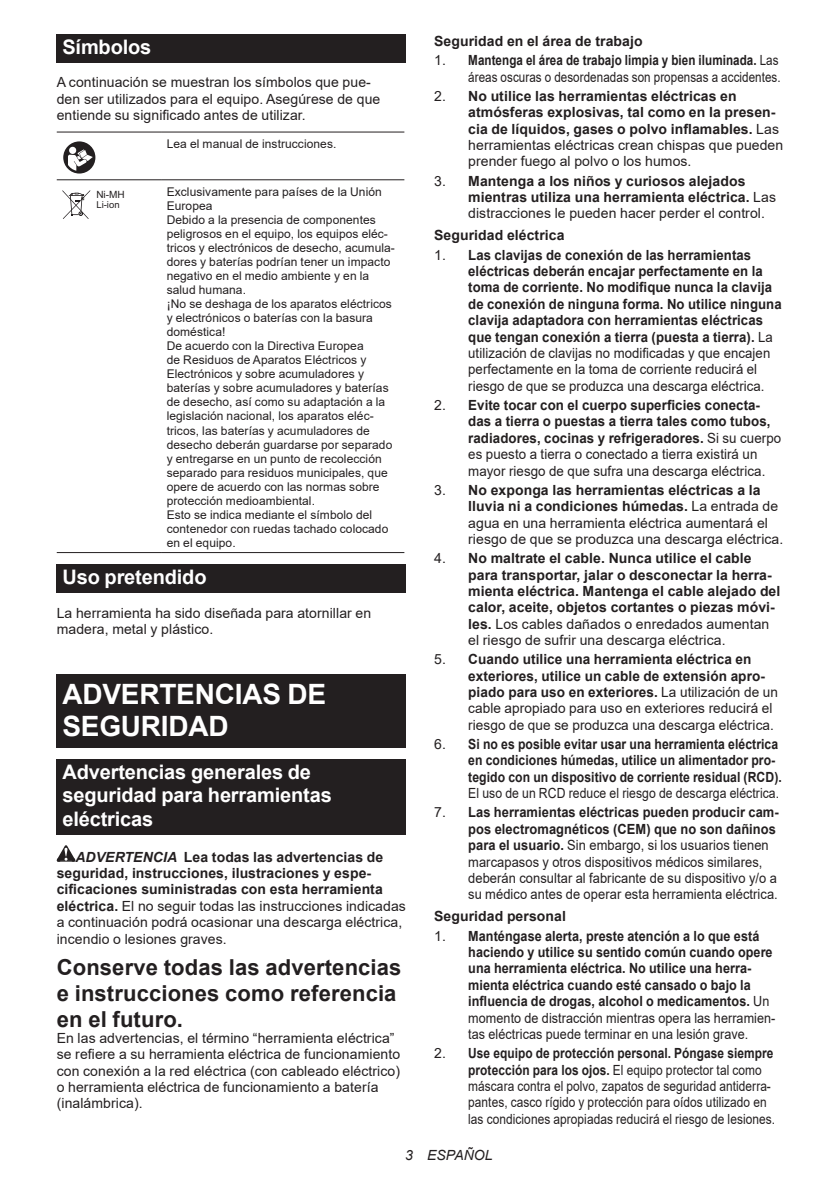
<style>
.page{position:relative;width:840px;height:1191px;background:#fff}
.page>*{position:absolute;margin:0;border:0;box-sizing:border-box;transform-origin:0 0}
.t1{font:700 28px/32.8px "Arial";letter-spacing:-.01em;color:#fff}
.t2{font:700 22px/25.8px "Arial";letter-spacing:.005em;color:#231f20}
.t3{font:700 20px/23.4px "Arial";letter-spacing:-.01em;color:#fff}
.t4{font:14px/16.4px "Arial";letter-spacing:.005em;color:#231f20}
.t5{font:700 14px/16.4px "Arial";letter-spacing:.005em;color:#231f20}
.t6{font:700 14px/16.4px "Arial";letter-spacing:.005em;color:#231f20;scale:.94 1}
.t7{font:700 14px/16.4px "Arial";letter-spacing:.005em;color:#231f20;scale:.9 1}
.t8{font:700 14px/16.4px "Arial";letter-spacing:.005em;color:#231f20;scale:.95 1}
.t9{font:700 14px/16.4px "Arial";letter-spacing:.005em;color:#231f20;scale:.87 1}
.t10{font:14px "Arial";letter-spacing:.005em;color:#231f20;scale:.87 1}
.t11{font:italic 14px "Arial";letter-spacing:.005em;color:#231f20}
.t12{font:12px/14px "Arial";letter-spacing:.005em;color:#231f20}
.t13{font:10px "Arial";color:#231f20}
.t14{font:9.6px "Arial";color:#231f20}
.s1{font-style:italic}
.s2{font-weight:400}
.s3{font-weight:700}
</style>
<div class="page">
<div style="left:57px;top:34px;width:348px;height:29px;background:#231f20"></div>
<hr style="left:57px;top:131px;width:104px;height:1px;background:#231f20">
<hr style="left:161px;top:131px;width:243px;height:1px;background:#231f20">
<hr style="left:57px;top:179px;width:104px;height:1px;background:#231f20">
<hr style="left:161px;top:179px;width:243px;height:1px;background:#231f20">
<hr style="left:57px;top:552px;width:104px;height:1px;background:#231f20">
<hr style="left:161px;top:552px;width:243px;height:1px;background:#231f20">
<svg style="left:63px;top:141px;width:32px;height:33px"></svg>
<svg style="left:62px;top:190px;width:28px;height:29px"></svg>
<div style="left:57px;top:564px;width:348px;height:29px;background:#231f20"></div>
<div style="left:57px;top:674px;width:348px;height:73px;background:#231f20"></div>
<div style="left:57px;top:759px;width:348px;height:75px;background:#231f20"></div>
<svg style="left:57px;top:845px;width:18px;height:16px"></svg>
<h3 class="t3" style="left:62px;top:36px;width:90px">Símbolos</h3>
<p class="t4" style="left:57px;top:74px;width:325px">A continuación se muestran los símbolos que pue&shy;den ser utilizados para el equipo. Asegúrese de que entiende su significado antes de utilizar.</p>
<p class="t12" style="left:167px;top:137px;width:171px">Lea el manual de instrucciones.</p>
<p class="t12" style="left:167px;top:184px;width:229px">Exclusivamente para países de la Unión Europea<br>Debido a la presencia de componentes peligrosos en el equipo, los equipos eléc&shy;tricos y electrónicos de desecho, acumula&shy;dores y baterías podrían tener un impacto negativo en el medio ambiente y en la salud humana.<br>¡No se deshaga de los aparatos eléctricos y electrónicos o baterías con la basura doméstica!<br>De acuerdo con la Directiva Europea<br>de Residuos de Aparatos Eléctricos y Electrónicos y sobre acumuladores y baterías y sobre acumuladores y baterías de desecho, así como su adaptación a la legislación nacional, los aparatos eléc&shy;tricos, las baterías y acumuladores de desecho deberán guardarse por separado y entregarse en un punto de recolección separado para residuos municipales, que opere de acuerdo con las normas sobre protección medioambiental.<br>Esto se indica mediante el símbolo del contenedor con ruedas tachado colocado en el equipo.</p>
<h3 class="t3" style="left:62px;top:566px;width:145px">Uso pretendido</h3>
<p class="t4" style="left:57px;top:604px;width:316px">La herramienta ha sido diseñada para atornillar en madera, metal y plástico.</p>
<p class="t13" style="left:96px;top:187px;width:30px">Ni-MH</p>
<p class="t14" style="left:96px;top:198px;width:25px">Li-ion</p>
<h1 class="t1" style="left:62px;top:677px;width:265px">ADVERTENCIAS DE<br>SEGURIDAD</h1>
<h3 class="t3" style="left:62px;top:760px;width:271px">Advertencias generales de seguridad para herramientas eléctricas</h3>
<p class="t5" style="left:57px;top:848px;width:350px;text-indent:19px"><span class="s1">ADVERTENCIA</span> Lea todas las advertencias de seguridad, instrucciones, ilustraciones y espe&shy;cificaciones suministradas con esta herramienta eléctrica. <span class="s2">El no seguir todas las instrucciones indicadas a continuación podrá ocasionar una descarga eléctrica, incendio o lesiones graves.</span></p>
<h2 class="t2" style="left:57px;top:954px;width:346px">Conserve todas las advertencias e instrucciones como referencia en el futuro.</h2>
<p class="t4" style="left:57px;top:1029px;width:345px">En las advertencias, el término “herramienta eléctrica” se refiere a su herramienta eléctrica de funcionamiento con conexión a la red eléctrica (con cableado eléctrico) o herramienta eléctrica de funcionamiento a batería (inalámbrica).</p>
<p class="t5" style="left:434px;top:33px;width:210px">Seguridad en el área de trabajo</p>
<p class="t4" style="left:434px;top:52px;width:348px;text-align:right">1. <span class="s3">Mantenga el área de trabajo limpia y bien iluminada.</span> Las áreas oscuras o desordenadas son propensas a accidentes.</p>
<p class="t5" style="left:468px;top:88px;width:316px;text-indent:-34px"><span class="s2">2.</span> No utilice las herramientas eléctricas en atmósferas explosivas, tal como en la presen&shy;cia de líquidos, gases o polvo inflamables. <span class="s2">Las herramientas eléctricas crean chispas que pueden prender fuego al polvo o los humos.</span></p>
<p class="t5" style="left:468px;top:173px;width:309px;text-indent:-34px"><span class="s2">3.</span> Mantenga a los niños y curiosos alejados mientras utiliza una herramienta eléctrica. <span class="s2">Las distracciones le pueden hacer perder el control.</span></p>
<p class="t5" style="left:434px;top:227px;width:132px">Seguridad eléctrica</p>
<p class="t6" style="left:468px;top:247px;width:335px;text-indent:-34px"><span class="s2">1.</span> Las clavijas de conexión de las herramientas eléctricas deberán encajar perfectamente en la toma de corriente. No modifique nunca la clavija de conexión de ninguna forma. No utilice ninguna clavija adaptadora con herramientas eléctricas que tengan conexión a tierra (puesta a tierra). <span class="s2">La utilización de clavijas no modificadas y que encajen perfectamente en la toma de corriente reducirá el riesgo de que se produzca una descarga eléctrica.</span></p>
<p class="t8" style="left:468px;top:397px;width:331px;text-indent:-34px"><span class="s2">2.</span> Evite tocar con el cuerpo superficies conecta&shy;das a tierra o puestas a tierra tales como tubos, radiadores, cocinas y refrigeradores. <span class="s2">Si su cuerpo es puesto a tierra o conectado a tierra existirá un mayor riesgo de que sufra una descarga eléctrica.</span></p>
<p class="t4" style="left:468px;top:481px;width:316px;text-indent:-34px">3. <span class="s3">No exponga las herramientas eléctricas a la lluvia ni a condiciones húmedas.</span> La entrada de agua en una herramienta eléctrica aumentará el riesgo de que se produzca una descarga eléctrica.</p>
<p class="t5" style="left:468px;top:550px;width:313px;text-indent:-34px"><span class="s2">4.</span> No maltrate el cable. Nunca utilice el cable para transportar, jalar o desconectar la herra&shy;mienta eléctrica. Mantenga el cable alejado del calor, aceite, objetos cortantes o piezas móvi&shy;les. <span class="s2">Los cables dañados o enredados aumentan el riesgo de sufrir una descarga eléctrica.</span></p>
<p class="t4" style="left:468px;top:651px;width:311px;text-indent:-34px">5. <span class="s3">Cuando utilice una herramienta eléctrica en exteriores, utilice un cable de extensión apro&shy;piado para uso en exteriores.</span> La utilización de un cable apropiado para uso en exteriores reducirá el riesgo de que se produzca una descarga eléctrica.</p>
<p class="t9" style="left:468px;top:736px;width:362px;text-indent:-34px"><span class="s2">6.</span> Si no es posible evitar usar una herramienta eléctrica en condiciones húmedas, utilice un alimentador pro&shy;tegido con un dispositivo de corriente residual (RCD).</p>
<p class="t10" style="left:468px;top:783px;width:359px">El uso de un RCD reduce el riesgo de descarga eléctrica.</p>
<p class="t4" style="left:468px;top:804px;width:312px;text-indent:-34px">7. <span class="s3">Las herramientas eléctricas pueden producir cam&shy;pos electromagnéticos (CEM) que no son dañinos para el usuario.</span> Sin embargo, si los usuarios tienen marcapasos y otros dispositivos médicos similares, deberán consultar al fabricante de su dispositivo y/o a su médico antes de operar esta herramienta eléctrica.</p>
<p class="t5" style="left:434px;top:908px;width:133px">Seguridad personal</p>
<p class="t7" style="left:468px;top:927px;width:342px;text-indent:-34px"><span class="s2">1.</span> Manténgase alerta, preste atención a lo que está haciendo y utilice su sentido común cuando opere una herramienta eléctrica. No utilice una herra&shy;mienta eléctrica cuando esté cansado o bajo la influencia de drogas, alcohol o medicamentos. <span class="s2">Un momento de distracción mientras opera las herramien&shy;tas eléctricas puede terminar en una lesión grave.</span></p>
<p class="t4" style="left:468px;top:1045px;width:308px;text-indent:-34px">2. <span class="s3">Use equipo de protección personal. Póngase siempre protección para los ojos.</span> El equipo protector tal como máscara contra el polvo, zapatos de seguridad antiderra&shy;pantes, casco rígido y protección para oídos utilizado en las condiciones apropiadas reducirá el riesgo de lesiones.</p>
<p class="t11" style="left:405px;top:1146px;width:89px">3 ESPAÑOL</p>
</div>
